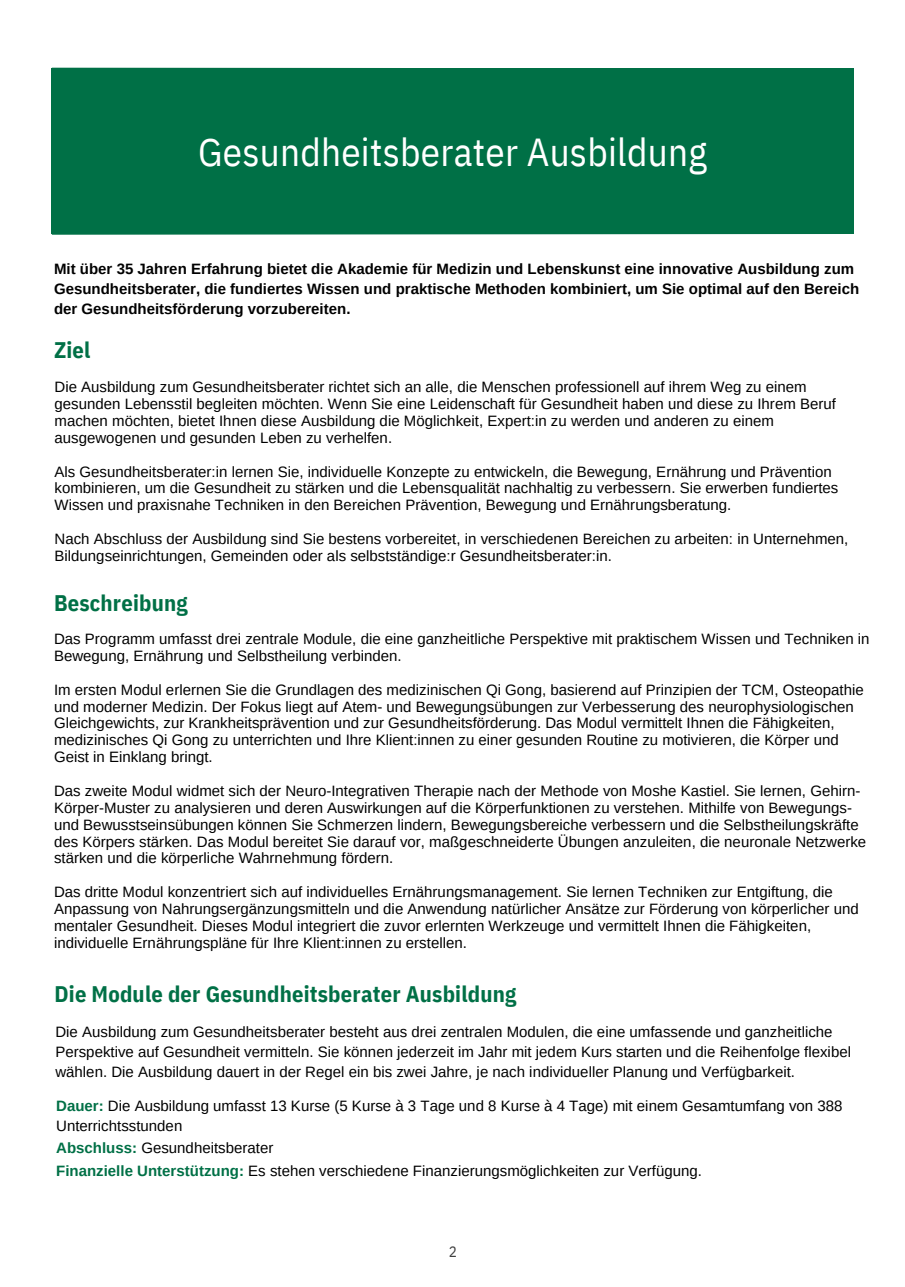
<style>
.page{position:relative;width:905px;height:1287px;background:#fff}
.page>*{position:absolute;margin:0;border:0;box-sizing:border-box;transform-origin:0 0}
.t1{font:39px "IBM Plex Sans Cond";letter-spacing:.005em;color:#fff}
.t2{font:700 22.5px "IBM Plex Sans Cond";letter-spacing:.01em;color:#007046}
.t3{font:15.15px "IBM Plex Sans Cond";color:#404040}
.t4{font:15px/16.8px "Arimo";color:#000}
.t5{font:700 15px/20.2px "Arimo";color:#000}
.s1{font-weight:700;color:#007046}
</style>
<div class="page">
<div style="left:52px;top:68px;width:801px;height:98px;background:#007046"></div>
<div style="left:52px;top:166px;width:801px;height:68px;background:#007046"></div>
<svg style="left:52px;top:234px;width:754px;height:1px"></svg>
<h1 class="t1" style="left:198px;top:126px;width:510px">Gesundheitsberater Ausbildung</h1>
<p class="t5" style="left:54px;top:259px;width:806px">Mit über 35 Jahren Erfahrung bietet die Akademie für Medizin und Lebenskunst eine innovative Ausbildung zum<br>Gesundheitsberater, die fundiertes Wissen und praktische Methoden kombiniert, um Sie optimal auf den Bereich der Gesundheitsförderung vorzubereiten.</p>
<h2 class="t2" style="left:54px;top:335px;width:38px">Ziel</h2>
<p class="t4" style="left:54px;top:379px;width:783px">Die Ausbildung zum Gesundheitsberater richtet sich an alle, die Menschen professionell auf ihrem Weg zu einem gesunden Lebensstil begleiten möchten. Wenn Sie eine Leidenschaft für Gesundheit haben und diese zu Ihrem Beruf machen möchten, bietet Ihnen diese Ausbildung die Möglichkeit, Expert:in zu werden und anderen zu einem ausgewogenen und gesunden Leben zu verhelfen.</p>
<p class="t4" style="left:54px;top:463px;width:785px">Als Gesundheitsberater:in lernen Sie, individuelle Konzepte zu entwickeln, die Bewegung, Ernährung und Prävention kombinieren, um die Gesundheit zu stärken und die Lebensqualität nachhaltig zu verbessern. Sie erwerben fundiertes<br>Wissen und praxisnahe Techniken in den Bereichen Prävention, Bewegung und Ernährungsberatung.</p>
<p class="t4" style="left:54px;top:530px;width:795px">Nach Abschluss der Ausbildung sind Sie bestens vorbereitet, in verschiedenen Bereichen zu arbeiten: in Unternehmen,<br>Bildungseinrichtungen, Gemeinden oder als selbstständige:r Gesundheitsberater:in.</p>
<h2 class="t2" style="left:54px;top:588px;width:135px">Beschreibung</h2>
<p class="t4" style="left:54px;top:631px;width:817px">Das Programm umfasst drei zentrale Module, die eine ganzheitliche Perspektive mit praktischem Wissen und Techniken in<br>Bewegung, Ernährung und Selbstheilung verbinden.</p>
<p class="t4" style="left:54px;top:681px;width:811px">Im ersten Modul erlernen Sie die Grundlagen des medizinischen Qi Gong, basierend auf Prinzipien der TCM, Osteopathie und moderner Medizin. Der Fokus liegt auf Atem- und Bewegungsübungen zur Verbesserung des neurophysiologischen Gleichgewichts, zur Krankheitsprävention und zur Gesundheitsförderung. Das Modul vermittelt Ihnen die Fähigkeiten, medizinisches Qi Gong zu unterrichten und Ihre Klient:innen zu einer gesunden Routine zu motivieren, die Körper und Geist in Einklang bringt.</p>
<p class="t4" style="left:54px;top:782px;width:813px">Das zweite Modul widmet sich der Neuro-Integrativen Therapie nach der Methode von Moshe Kastiel. Sie lernen, Gehirn-Körper-Muster zu analysieren und deren Auswirkungen auf die Körperfunktionen zu verstehen. Mithilfe von Bewegungs&shy;und Bewusstseinsübungen können Sie Schmerzen lindern, Bewegungsbereiche verbessern und die Selbstheilungskräfte des Körpers stärken. Das Modul bereitet Sie darauf vor, maßgeschneiderte Übungen anzuleiten, die neuronale Netzwerke stärken und die körperliche Wahrnehmung fördern.</p>
<p class="t4" style="left:54px;top:884px;width:806px">Das dritte Modul konzentriert sich auf individuelles Ernährungsmanagement. Sie lernen Techniken zur Entgiftung, die Anpassung von Nahrungsergänzungsmitteln und die Anwendung natürlicher Ansätze zur Förderung von körperlicher und mentaler Gesundheit. Dieses Modul integriert die zuvor erlernten Werkzeuge und vermittelt Ihnen die Fähigkeiten, individuelle Ernährungspläne für Ihre Klient:innen zu erstellen.</p>
<h2 class="t2" style="left:54px;top:979px;width:463px">Die Module der Gesundheitsberater Ausbildung</h2>
<p class="t4" style="left:55px;top:1022px;width:797px;line-height:20.2px">Die Ausbildung zum Gesundheitsberater besteht aus drei zentralen Modulen, die eine umfassende und ganzheitliche<br>Perspektive auf Gesundheit vermitteln. Sie können jederzeit im Jahr mit jedem Kurs starten und die Reihenfolge flexibel wählen. Die Ausbildung dauert in der Regel ein bis zwei Jahre, je nach individueller Planung und Verfügbarkeit.</p>
<p class="t4" style="left:56px;top:1095px;width:787px;line-height:20.2px"><span class="s1">Dauer:</span> Die Ausbildung umfasst 13 Kurse (5 Kurse à 3 Tage und 8 Kurse à 4 Tage) mit einem Gesamtumfang von 388<br>Unterrichtsstunden</p>
<p class="t4" style="left:56px;top:1137px;width:647px;line-height:22.5px"><span class="s1">Abschluss:</span> Gesundheitsberater<br><span class="s1">Finanzielle Unterstützung:</span> Es stehen verschiedene Finanzierungsmöglichkeiten zur Verfügung.</p>
<p class="t3" style="left:449px;top:1242px;width:10px">2</p>
</div>
